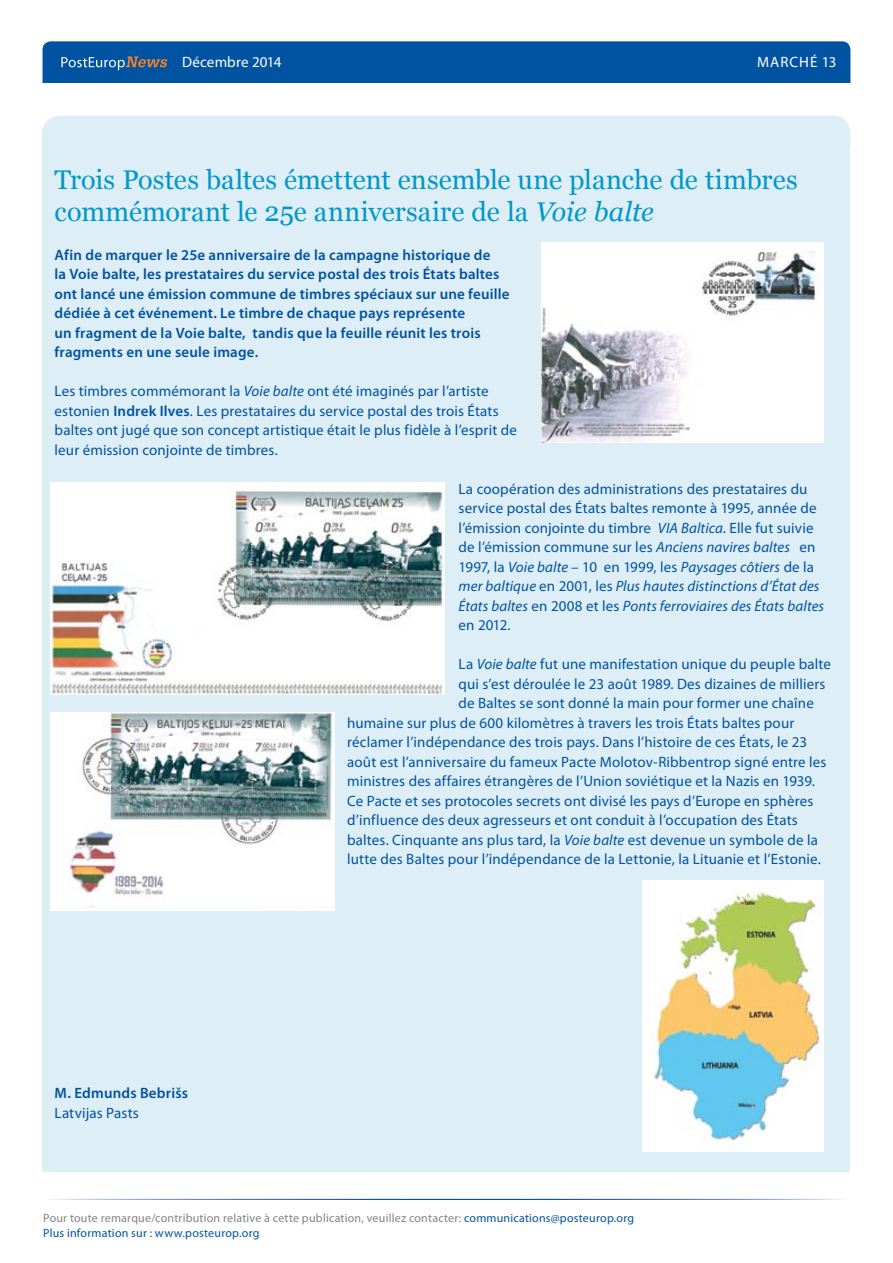
<style>
.page{position:relative;width:893px;height:1263px;background:#fff}
.page>*{position:absolute;margin:0;border:0;box-sizing:border-box;transform-origin:0 0}
.t1{font:27px/31.5px "Georgia";color:#0098cb}
.t2{font:15px/19.5px "Myriad Pro";letter-spacing:.01em;color:#0053a1}
.t3{font:600 15px/19.5px "Myriad Pro";letter-spacing:.01em;color:#0053a1}
.t4{font:15px "Myriad Pro";letter-spacing:.01em;color:#fff}
.t5{font:12px/15px "Myriad Pro";letter-spacing:.015em;color:#808285}
.s1{font-style:italic}
.s2{font-weight:600}
.s3{color:#0053a1}
</style>
<div class="page">
<div style="left:43px;top:41px;width:807px;height:57px;background:#0053a1;border-radius:9px"></div>
<div style="left:37px;top:83px;width:823px;height:17px;background:#fff"></div>
<svg style="left:61px;top:56px;width:106px;height:14px"></svg>
<div style="left:43px;top:116px;width:807px;height:46px;background:#deeef6;border-radius:17px"></div>
<div style="left:42px;top:129px;width:808px;height:1042px;background:#deeef6"></div>
<img style="left:542px;top:243px;width:281px;height:199px">
<img style="left:642px;top:880px;width:181px;height:272px">
<img style="left:51px;top:712px;width:283px;height:199px">
<img style="left:51px;top:483px;width:393px;height:211px">
<p class="t4" style="left:182px;top:53px;width:101px">Décembre 2014</p>
<p class="t4" style="left:810px;top:52px;width:28px">é 13</p>
<p class="t4" style="left:757px;top:53px;width:24px">March</p>
<h1 class="t1" style="left:55px;top:165px;width:745px">Trois Postes baltes émettent ensemble une planche de timbres commémorant le 25e anniversaire de la <span class="s1">Voie balte</span></h1>
<p class="t3" style="left:55px;top:244px;width:457px">Afin de marquer le 25e anniversaire de la campagne historique de<br>la Voie balte, les prestataires du service postal des trois États baltes ont lancé une émission commune de timbres spéciaux sur une feuille dédiée à cet événement. Le timbre de chaque pays représente<br>un fragment de la Voie balte, tandis que la feuille réunit les trois fragments en une seule image.</p>
<p class="t2" style="left:55px;top:381px;width:464px">Les timbres commémorant la <span class="s1">Voie balte</span> ont été imaginés par l’artiste estonien <span class="s2">Indrek Ilves</span>. Les prestataires du service postal des trois États baltes ont jugé que son concept artistique était le plus fidèle à l’esprit de leur émission conjointe de timbres.</p>
<p class="t2" style="left:459px;top:479px;width:367px">La coopération des administrations des prestataires du service postal des États baltes remonte à 1995, année de l’émission conjointe du timbre <span class="s1">VIA Baltica</span>. Elle fut suivie de l’émission commune sur les <span class="s1">Anciens navires baltes</span> en 1997, la <span class="s1">Voie balte</span> – 10 en 1999, les <span class="s1">Paysages côtiers</span> de la <span class="s1">mer baltique</span> en 2001, les <span class="s1">Plus hautes distinctions d’État des États baltes</span> en 2008 et les <span class="s1">Ponts ferroviaires des États baltes </span>en 2012.</p>
<p class="t2" style="left:459px;top:654px;width:374px">La <span class="s1">Voie balte</span> fut une manifestation unique du peuple balte</p>
<p class="t2" style="left:459px;top:674px;width:368px">qui s’est déroulée le 23 août 1989. Des dizaines de milliers</p>
<p class="t2" style="left:459px;top:693px;width:357px">de Baltes se sont donné la main pour former une chaîne</p>
<p class="t2" style="left:347px;top:713px;width:449px">humaine sur plus de 600 kilomètres à travers les trois États baltes pour</p>
<p class="t2" style="left:347px;top:732px;width:462px">réclamer l’indépendance des trois pays. Dans l’histoire de ces États, le 23</p>
<p class="t2" style="left:347px;top:752px;width:481px">août est l’anniversaire du fameux Pacte Molotov-Ribbentrop signé entre les</p>
<p class="t2" style="left:347px;top:771px;width:469px">ministres des affaires étrangères de l’Union soviétique et la Nazis en 1939.</p>
<p class="t2" style="left:347px;top:791px;width:468px">Ce Pacte et ses protocoles secrets ont divisé les pays d’Europe en sphères</p>
<p class="t2" style="left:347px;top:810px;width:452px">d’influence des deux agresseurs et ont conduit à l’occupation des États</p>
<p class="t2" style="left:347px;top:830px;width:472px">baltes. Cinquante ans plus tard, la <span class="s1">Voie balte</span> est devenue un symbole de la</p>
<p class="t2" style="left:347px;top:849px;width:475px">lutte des Baltes pour l’indépendance de la Lettonie, la Lituanie et l’Estonie.</p>
<p class="t3" style="left:55px;top:1083px;width:135px">M. Edmunds Bebrišs</p>
<p class="t2" style="left:55px;top:1103px;width:86px">Latvijas Pasts</p>
<p class="t5" style="left:43px;top:1211px;width:592px">Pour toute remarque/contribution relative à cette publication, veuillez contacter: <span class="s3">communications@posteurop.org<br>Plus information sur : www.posteurop.org</span></p>
</div>
